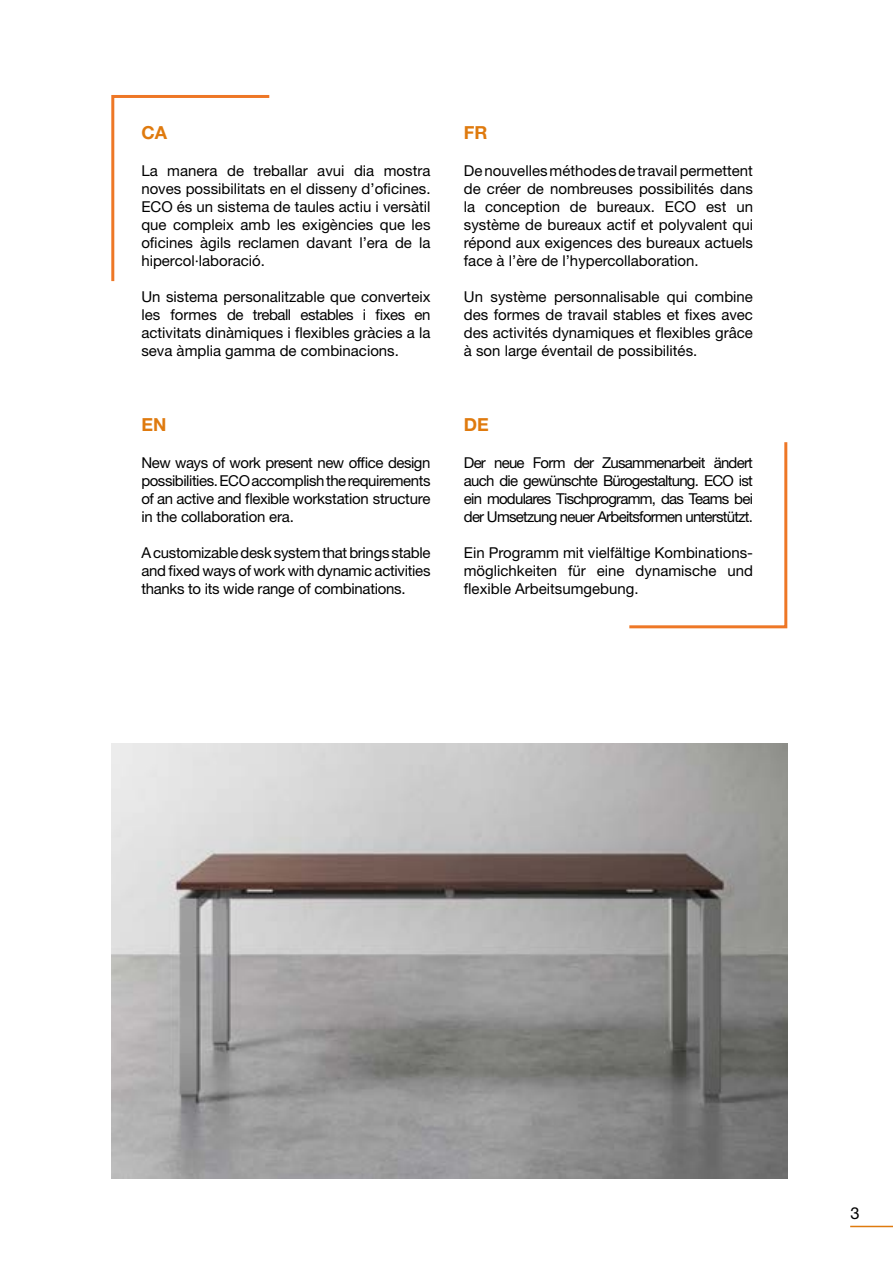
<style>
.page{position:relative;width:893px;height:1263px;background:#fff}
.page>*{position:absolute;margin:0;border:0;box-sizing:border-box;transform-origin:0 0}
.t1{font:700 18px "Helvetica Neue LT Std";color:#df7a0e}
.t2{font:16.5px "Helvetica Neue LT Std";color:#000}
.t3{font:15px/18px "Helvetica Neue LT Std";color:#000;text-align:justify}
</style>
<div class="page">
<img style="left:111px;top:743px;width:676px;height:435px">
<svg style="left:111px;top:95px;width:159px;height:187px"></svg>
<svg style="left:629px;top:442px;width:159px;height:187px"></svg>
<hr style="left:850px;top:1226px;width:43px;height:1px;background:#df7a0e">
<p class="t1" style="left:141px;top:122px;width:27px">CA</p>
<p class="t1" style="left:464px;top:122px;width:25px">FR</p>
<p class="t3" style="left:141px;top:161px;width:291px">La manera de treballar avui dia mostra noves possibilitats en el disseny d’oficines.<br>ECO és un sistema de taules actiu i versàtil que compleix amb les exigències que les oficines àgils reclamen davant l’era de la hipercol·laboració.</p>
<p class="t3" style="left:141px;top:287px;width:291px">Un sistema personalitzable que converteix les formes de treball estables i fixes en activitats dinàmiques i flexibles gràcies a la seva àmplia gamma de combinacions.</p>
<p class="t3" style="left:464px;top:161px;width:291px">De nouvelles méthodes de travail permettent de créer de nombreuses possibilités dans la conception de bureaux. ECO est un système de bureaux actif et polyvalent qui répond aux exigences des bureaux actuels face à l’ère de l’hypercollaboration.</p>
<p class="t3" style="left:464px;top:287px;width:291px">Un système personnalisable qui combine des formes de travail stables et fixes avec des activités dynamiques et flexibles grâce à son large éventail de possibilités.</p>
<p class="t1" style="left:141px;top:413px;width:27px">EN</p>
<p class="t1" style="left:464px;top:413px;width:27px">DE</p>
<p class="t3" style="left:141px;top:454px;width:291px">New ways of work present new office design possibilities. ECO accomplish the requirements of an active and flexible workstation structure in the collaboration era.</p>
<p class="t3" style="left:141px;top:544px;width:291px">A customizable desk system that brings stable and fixed ways of work with dynamic activities thanks to its wide range of combinations.</p>
<p class="t3" style="left:464px;top:454px;width:291px">Der neue Form der Zusammenarbeit ändert auch die gewünschte Bürogestaltung. ECO ist ein modulares Tischprogramm, das Teams bei der Umsetzung neuer Arbeitsformen unterstützt.</p>
<p class="t3" style="left:464px;top:544px;width:291px">Ein Programm mit vielfältige Kombinations&shy;möglichkeiten für eine dynamische und flexible Arbeitsumgebung.</p>
<p class="t2" style="left:850px;top:1203px;width:11px">3</p>
</div>
